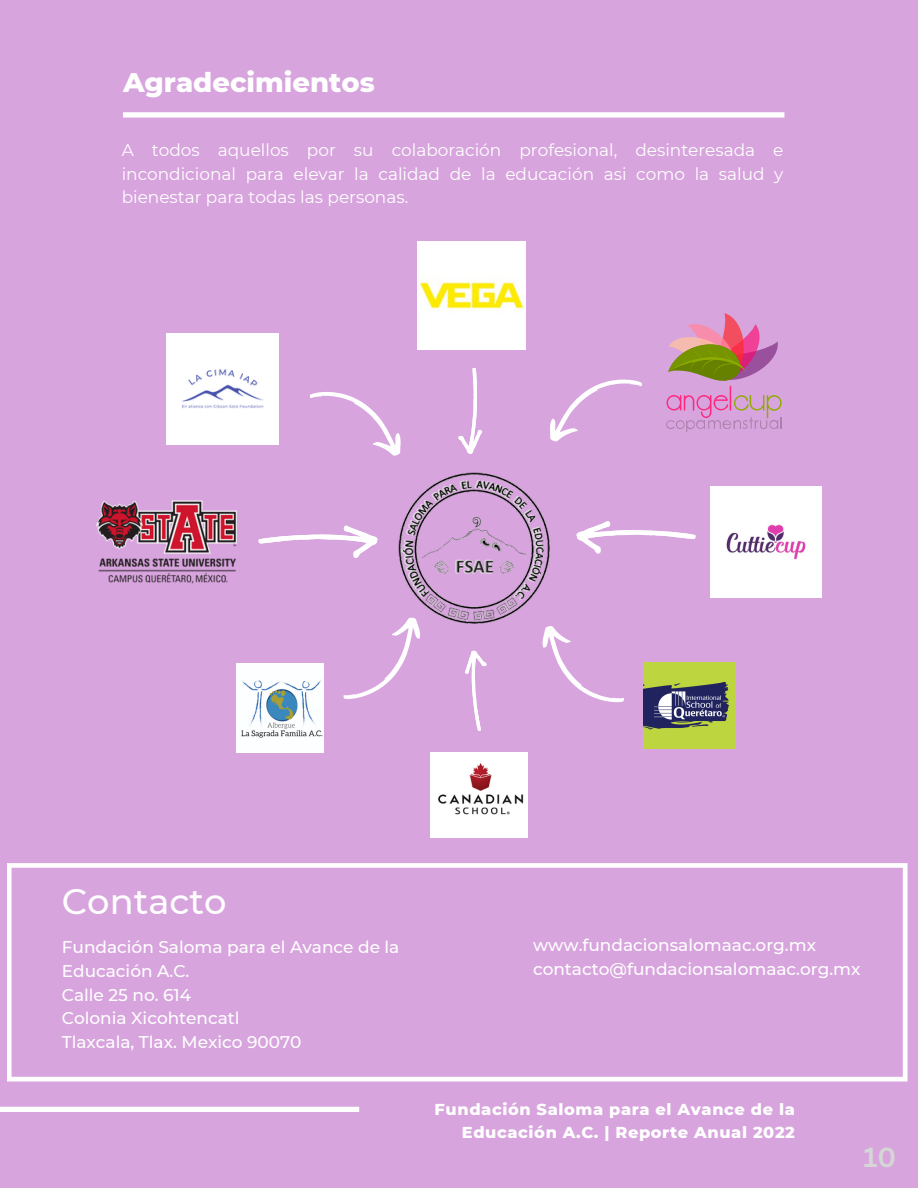
<style>
.page{position:relative;width:918px;height:1188px;background:#d7a4dd}
.page>*{position:absolute;margin:0;border:0;box-sizing:border-box;transform-origin:0 0}
.t1{font:500 35.25px "Montserrat";color:#fff}
.t2{font:800 27.45px "Montserrat";color:#fff}
.t3{font:700 26.85px "Canva Sans";color:#d6d6d6}
.t4{font:500 16.95px/23.7px "Montserrat";color:#fff}
.t5{font:16.95px/23.7px "Montserrat";color:#fff;text-align:justify}
.t6{font:800 16.2px/22.5px "Montserrat";letter-spacing:.035em;color:#fff;text-align:right}
</style>
<div class="page">
<div style="left:123px;top:112px;width:661px;height:6px;background:#fff"></div>
<svg style="left:7px;top:863px;width:901px;height:219px"></svg>
<img style="left:644px;top:663px;width:92px;height:85px">
<img style="left:710px;top:486px;width:112px;height:112px">
<img style="left:97px;top:500px;width:139px;height:84px">
<img style="left:399px;top:472px;width:151px;height:152px">
<svg style="left:666px;top:313px;width:116px;height:119px"></svg>
<img style="left:418px;top:241px;width:108px;height:108px">
<img style="left:237px;top:663px;width:86px;height:89px">
<div style="left:0;top:1107px;width:359px;height:5px;background:#fff"></div>
<svg style="left:343px;top:611px;width:88px;height:88px"></svg>
<svg style="left:531px;top:619px;width:93px;height:84px"></svg>
<svg style="left:310px;top:392px;width:91px;height:64px"></svg>
<svg style="left:550px;top:379px;width:92px;height:63px"></svg>
<svg style="left:258px;top:526px;width:120px;height:32px"></svg>
<svg style="left:577px;top:521px;width:119px;height:33px"></svg>
<img style="left:430px;top:752px;width:97px;height:86px">
<svg style="left:465px;top:650px;width:22px;height:81px"></svg>
<img style="left:167px;top:333px;width:111px;height:111px">
<svg style="left:458px;top:368px;width:24px;height:86px"></svg>
<h2 class="t2" style="left:123px;top:65px;width:253px">Agradecimientos</h2>
<p class="t5" style="left:122px;top:138px;width:663px">A todos aquellos por su colaboración profesional, desinteresada e incondicional para elevar la calidad de la educación asi como la salud y bienestar para todas las personas.</p>
<h1 class="t1" style="left:62px;top:880px;width:166px">Contacto</h1>
<p class="t4" style="left:62px;top:936px;width:339px">Fundación Saloma para el Avance de la<br>Educación A.C.<br>Calle 25 no. 614<br>Colonia Xicohtencatl<br>Tlaxcala, Tlax. Mexico 90070</p>
<p class="t4" style="left:533px;top:934px;width:329px;line-height:23.2px">www.fundacionsalomaac.org.mx contacto@fundacionsalomaac.org.mx</p>
<p class="t6" style="left:435px;top:1098px;width:362px">Fundación Saloma para el Avance de la<br>Educación A.C. | Reporte Anual 2022</p>
<h3 class="t3" style="left:863px;top:1139px;width:34px">10</h3>
</div>
